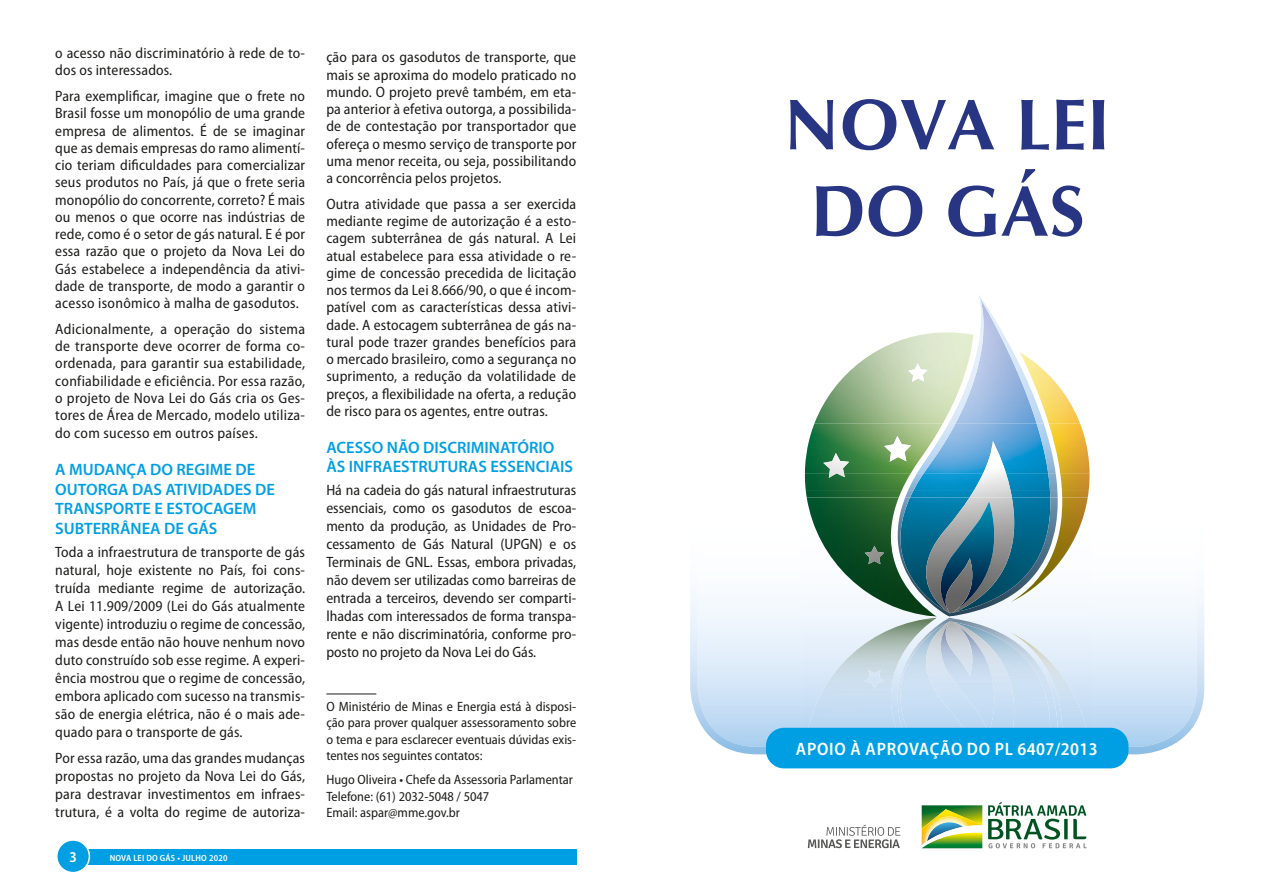
<style>
.page{position:relative;width:1263px;height:893px;background:#fff}
.page>*{position:absolute;margin:0;border:0;box-sizing:border-box;transform-origin:0 0}
.texto_box{font:700 72px/86.4px "CG Omega";color:#283583;text-align:center}
.texto{font:600 semi-condensed 18px "Myriad Pro";letter-spacing:.04em;color:#fff}
.titulo{font:600 16.5px/19.8px "Myriad Pro";color:#009fe3}
.texto-2{font:semi-condensed 15px/17.2px "Myriad Pro";letter-spacing:.01em;color:#1d1d1b;text-align:justify}
.texto-3{font:600 semi-condensed 15px "Myriad Pro";color:#fff}
.texto-4{font:semi-condensed 13.5px/16.2px "Myriad Pro";color:#1d1d1b;text-align:justify}
.texto-5{font:600 semi-condensed 9px "Myriad Pro";letter-spacing:.02em;color:#fff}
</style>
<div class="page">
<svg style="left:690px;top:592px;width:514px;height:162px"></svg>
<img style="left:803px;top:463px;width:288px;height:153px">
<svg style="left:902px;top:490px;width:3px;height:8px"></svg>
<img style="left:814px;top:332px;width:135px;height:91px">
<img style="left:805px;top:474px;width:103px;height:16px">
<img style="left:807px;top:498px;width:91px;height:118px">
<img style="left:806px;top:490px;width:96px;height:8px">
<img style="left:805px;top:423px;width:284px;height:51px">
<img style="left:908px;top:363px;width:19px;height:19px">
<img style="left:1044px;top:370px;width:36px;height:53px">
<img style="left:1060px;top:474px;width:29px;height:16px">
<img style="left:1058px;top:498px;width:4px;height:47px">
<img style="left:1062px;top:490px;width:27px;height:8px">
<img style="left:829px;top:474px;width:16px;height:4px">
<img style="left:823px;top:453px;width:26px;height:21px">
<img style="left:865px;top:546px;width:19px;height:18px">
<img style="left:884px;top:436px;width:27px;height:26px">
<img style="left:949px;top:295px;width:95px;height:128px">
<img style="left:908px;top:474px;width:149px;height:16px">
<img style="left:898px;top:498px;width:160px;height:118px">
<img style="left:905px;top:490px;width:153px;height:8px">
<img style="left:917px;top:423px;width:139px;height:51px">
<img style="left:803px;top:619px;width:288px;height:230px">
<img style="left:803px;top:616px;width:288px;height:3px">
<img style="left:814px;top:811px;width:135px;height:38px">
<img style="left:805px;top:619px;width:93px;height:109px">
<svg style="left:925px;top:616px;width:12px;height:3px"></svg>
<img style="left:805px;top:768px;width:112px;height:43px">
<img style="left:1044px;top:848px;width:36px;height:1px">
<img style="left:1058px;top:632px;width:31px;height:96px">
<img style="left:1056px;top:768px;width:33px;height:43px">
<img style="left:823px;top:768px;width:26px;height:13px">
<img style="left:865px;top:670px;width:19px;height:19px">
<img style="left:884px;top:773px;width:27px;height:26px">
<img style="left:949px;top:811px;width:95px;height:38px">
<img style="left:898px;top:619px;width:160px;height:109px">
<svg style="left:947px;top:616px;width:10px;height:3px"></svg>
<img style="left:917px;top:768px;width:139px;height:43px">
<hr style="left:326px;top:694px;width:50px;height:1px;background:#1d1d1b">
<svg style="left:922px;top:805px;width:60px;height:43px;background:#8bb258"></svg>
<svg style="left:988px;top:802px;width:99px;height:46px"></svg>
<svg style="left:808px;top:825px;width:92px;height:23px"></svg>
<div style="left:766px;top:728px;width:362px;height:40px;background:#009fe3;border-radius:18px"></div>
<div style="left:84px;top:849px;width:492px;height:16px;background:#009fe3"></div>
<div style="left:57px;top:840px;width:32px;height:33px;background:#009fe3;border-radius:50%"></div>
<div style="left:56px;top:839px;width:34px;height:34px;border:2px solid #fff;border-radius:50%"></div>
<p class="texto-2" style="left:55px;top:45px;width:251px">o acesso não discriminatório à rede de to&shy;dos os interessados.</p>
<p class="texto-2" style="left:55px;top:88px;width:251px">Para exemplificar, imagine que o frete no Brasil fosse um monopólio de uma grande empresa de alimentos. É de se imaginar que as demais empresas do ramo alimentí&shy;cio teriam dificuldades para comercializar seus produtos no País, já que o frete seria monopólio do concorrente, correto? É mais ou menos o que ocorre nas indústrias de rede, como é o setor de gás natural. E é por essa razão que o projeto da Nova Lei do Gás estabelece a independência da ativi&shy;dade de transporte, de modo a garantir o acesso isonômico à malha de gasodutos.</p>
<p class="texto-2" style="left:55px;top:320px;width:251px">Adicionalmente, a operação do sistema de transporte deve ocorrer de forma co&shy;ordenada, para garantir sua estabilidade, confiabilidade e eficiência. Por essa razão, o projeto de Nova Lei do Gás cria os Ges&shy;tores de Área de Mercado, modelo utiliza&shy;do com sucesso em outros países.</p>
<p class="titulo" style="left:55px;top:459px;width:221px">A MUDANÇA DO REGIME DE<br>OUTORGA DAS ATIVIDADES DE<br>TRANSPORTE E ESTOCAGEM<br>SUBTERRÂNEA DE GÁS</p>
<p class="texto-2" style="left:55px;top:543px;width:251px;line-height:18px">Toda a infraestrutura de transporte de gás natural, hoje existente no País, foi cons&shy;truída mediante regime de autorização.<br>A Lei 11.909/2009 (Lei do Gás atualmente vigente) introduziu o regime de concessão, mas desde então não houve nenhum novo duto construído sob esse regime. A experi&shy;ência mostrou que o regime de concessão, embora aplicado com sucesso na transmis&shy;são de energia elétrica, não é o mais ade&shy;quado para o transporte de gás.</p>
<p class="texto-2" style="left:55px;top:749px;width:251px;line-height:18px">Por essa razão, uma das grandes mudanças propostas no projeto da Nova Lei do Gás, para destravar investimentos em infraes&shy;trutura, é a volta do regime de autoriza-</p>
<p class="texto-3" style="left:69px;top:849px;width:9px">3</p>
<p class="texto-5" style="left:110px;top:853px;width:119px">NOVA LEI DO GÁS • JULHO 2020</p>
<p class="texto-2" style="left:326px;top:49px;width:251px">ção para os gasodutos de transporte, que mais se aproxima do modelo praticado no mundo. O projeto prevê também, em eta&shy;pa anterior à efetiva outorga, a possibilida&shy;de de contestação por transportador que ofereça o mesmo serviço de transporte por uma menor receita, ou seja, possibilitando a concorrência pelos projetos.</p>
<p class="texto-2" style="left:326px;top:195px;width:251px">Outra atividade que passa a ser exercida mediante regime de autorização é a esto&shy;cagem subterrânea de gás natural. A Lei atual estabelece para essa atividade o re&shy;gime de concessão precedida de licitação nos termos da Lei 8.666/90, o que é incom&shy;patível com as características dessa ativi&shy;dade. A estocagem subterrânea de gás na&shy;tural pode trazer grandes benefícios para o mercado brasileiro, como a segurança no suprimento, a redução da volatilidade de preços, a flexibilidade na oferta, a redução de risco para os agentes, entre outras.</p>
<p class="titulo" style="left:326px;top:437px;width:248px">ACESSO NÃO DISCRIMINATÓRIO<br>ÀS INFRAESTRUTURAS ESSENCIAIS</p>
<p class="texto-2" style="left:326px;top:481px;width:251px;line-height:18px">Há na cadeia do gás natural infraestruturas essenciais, como os gasodutos de escoa&shy;mento da produção, as Unidades de Pro&shy;cessamento de Gás Natural (UPGN) e os Terminais de GNL. Essas, embora privadas, não devem ser utilizadas como barreiras de entrada a terceiros, devendo ser comparti&shy;lhadas com interessados de forma transpa&shy;rente e não discriminatória, conforme pro&shy;posto no projeto da Nova Lei do Gás.</p>
<p class="texto-4" style="left:326px;top:699px;width:251px">O Ministério de Minas e Energia está à disposi&shy;ção para prover qualquer assessoramento sobre o tema e para esclarecer eventuais dúvidas exis&shy;tentes nos seguintes contatos:</p>
<p class="texto-4" style="left:326px;top:772px;width:248px;text-align:left">Hugo Oliveira • Chefe da Assessoria Parlamentar<br>Telefone: (61) 2032-5048 / 5047<br>Email: aspar@mme.gov.br</p>
<p class="texto_box" style="left:784px;top:81px;width:328px">NOVA LEI<br>DO GÁS</p>
<p class="texto" style="left:796px;top:739px;width:303px">APOIO À APROVAÇÃO DO PL 6407/2013</p>
</div>
